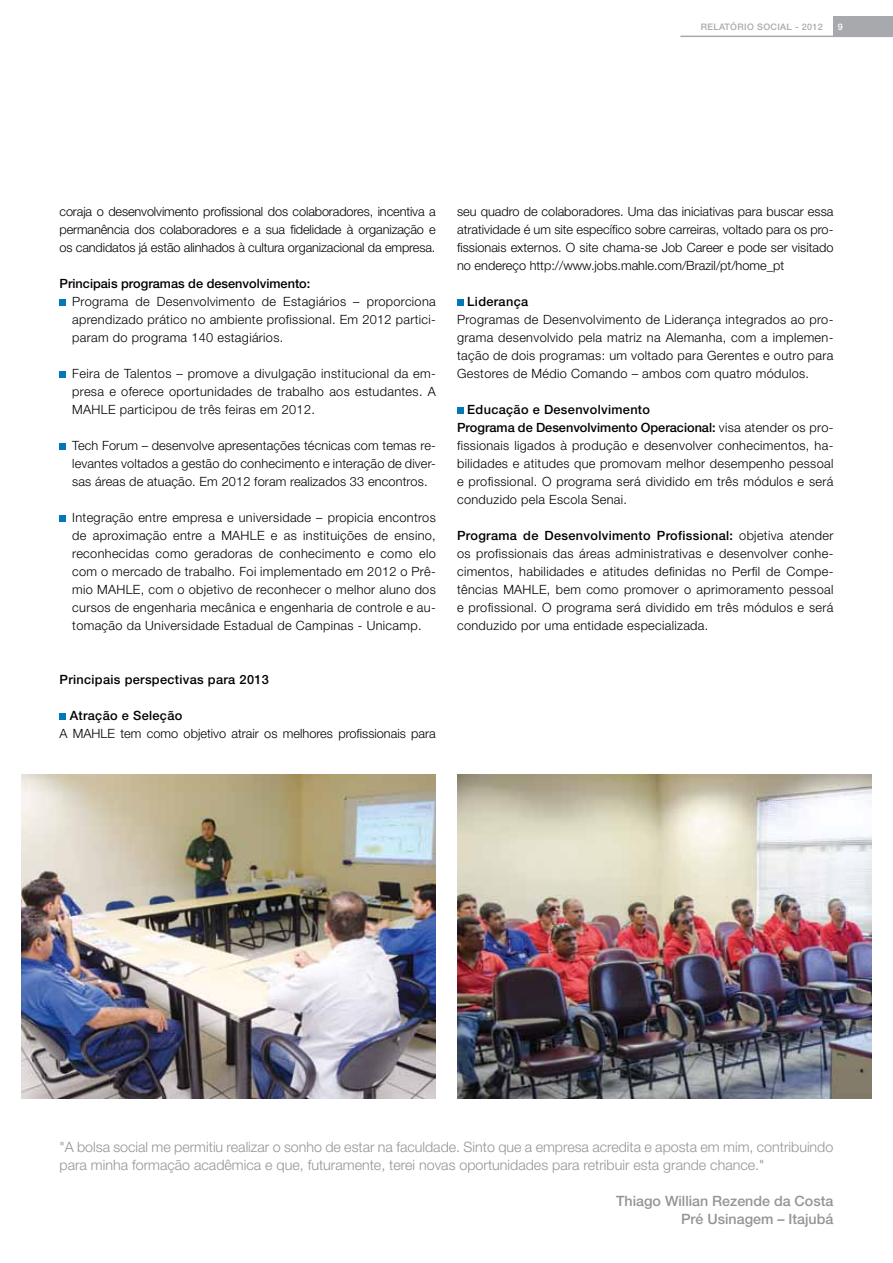
<style>
.page{position:relative;width:893px;height:1263px;background:#fff}
.page>*{position:absolute;margin:0;border:0;box-sizing:border-box;transform-origin:0 0}
.t1{font:300 14.25px/18px "Helvetica Neue LT";color:#939598}
.t2{font:500 14.25px/18px "Helvetica Neue LT";color:#939598;text-align:right}
.t3{font:300 12.75px/18px "Helvetica Neue LT";letter-spacing:.025em;color:#000;text-align:justify}
.t4{font:500 12.75px "Helvetica Neue LT";letter-spacing:.025em;color:#000}
.t5{font:300 12.75px "Helvetica Neue LT";color:#000}
.t6{font:500 12.75px "Helvetica Neue LT";color:#000}
.t7{font:500 9px "Helvetica Neue LT";letter-spacing:.04em;color:#a7a9ac}
.t8{font:500 9px "Helvetica Neue LT";color:#fff}
.s1{font-weight:500}
</style>
<div class="page">
<div style="left:833px;top:16px;width:60px;height:20px;background:#a7a9ac"></div>
<hr style="left:680px;top:36px;width:213px;height:1px;background:#a7a9ac">
<img style="left:457px;top:774px;width:415px;height:324px">
<img style="left:21px;top:774px;width:415px;height:324px">
<svg style="left:60px;top:300px;width:6px;height:6px"></svg>
<svg style="left:60px;top:372px;width:6px;height:6px"></svg>
<svg style="left:60px;top:444px;width:6px;height:6px"></svg>
<svg style="left:60px;top:516px;width:6px;height:6px"></svg>
<svg style="left:60px;top:714px;width:6px;height:6px"></svg>
<svg style="left:457px;top:300px;width:6px;height:6px"></svg>
<svg style="left:457px;top:408px;width:6px;height:6px"></svg>
<p class="t7" style="left:701px;top:21px;width:123px">Relatório Social - 2012</p>
<p class="t8" style="left:838px;top:21px;width:7px">9</p>
<p class="t3" style="left:60px;top:202px;width:378px">coraja o desenvolvimento profissional dos colaboradores, incentiva a permanência dos colaboradores e a sua fidelidade à organização e os candidatos já estão alinhados à cultura organizacional da empresa.</p>
<p class="t6" style="left:60px;top:276px;width:252px">Principais programas de desenvolvimento:</p>
<p class="t3" style="left:72px;top:292px;width:365px">Programa de Desenvolvimento de Estagiários – proporciona aprendizado prático no ambiente profissional. Em 2012 partici&shy;param do programa 140 estagiários.</p>
<p class="t3" style="left:72px;top:364px;width:365px">Feira de Talentos – promove a divulgação institucional da em&shy;presa e oferece oportunidades de trabalho aos estudantes. A MAHLE</p>
<p class="t3" style="left:120px;top:400px;width:197px">participou de três feiras em 2012.</p>
<p class="t3" style="left:72px;top:436px;width:365px">Tech Forum – desenvolve apresentações técnicas com temas re&shy;levantes voltados a gestão do conhecimento e interação de diver&shy;sas áreas de atuação. Em 2012 foram realizados 33 encontros.</p>
<p class="t3" style="left:72px;top:508px;width:365px">Integração entre empresa e universidade – propicia encontros de aproximação entre a MAHLE</p>
<p class="t3" style="left:72px;top:526px;width:365px;text-indent:199px">e as instituições de ensino, reconhecidas como geradoras de conhecimento e como elo com o mercado de trabalho. Foi implementado em 2012 o Prê&shy;mio MAHLE</p>
<p class="t3" style="left:72px;top:580px;width:365px;text-indent:69px">, com o objetivo de reconhecer o melhor aluno dos cursos de engenharia mecânica e engenharia de controle e au&shy;tomação da Universidade Estadual de Campinas - Unicamp.</p>
<p class="t4" style="left:60px;top:672px;width:211px">Principais perspectivas para 2013</p>
<p class="t4" style="left:70px;top:708px;width:114px">Atração e Seleção</p>
<p class="t3" style="left:60px;top:724px;width:23px">A MAHLE</p>
<p class="t5" style="left:120px;top:726px;width:317px">tem como objetivo atrair os melhores profissionais para</p>
<p class="t3" style="left:457px;top:202px;width:378px">seu quadro de colaboradores. Uma das iniciativas para buscar essa atratividade é um site específico sobre carreiras, voltado para os pro&shy;fissionais externos. O site chama-se Job Career e pode ser visitado no endereço http://www.jobs.mahle.com/Brazil/pt/home_pt</p>
<p class="t4" style="left:467px;top:294px;width:62px">Liderança</p>
<p class="t3" style="left:457px;top:310px;width:378px">Programas de Desenvolvimento de Liderança integrados ao pro&shy;grama desenvolvido pela matriz na Alemanha, com a implemen&shy;tação de dois programas: um voltado para Gerentes e outro para Gestores de Médio Comando – ambos com quatro módulos.</p>
<p class="t3" style="left:457px;top:400px;width:378px;text-align:left;text-indent:10px"><span class="s1">Educação e Desenvolvimento<br>Programa de Desenvolvimento Operacional:</span> visa atender os pro&shy;fissionais ligados à produção e desenvolver conhecimentos, ha&shy;bilidades e atitudes que promovam melhor desempenho pessoal e profissional. O programa será dividido em três módulos e será conduzido pela Escola Senai.</p>
<p class="t3" style="left:457px;top:526px;width:378px"><span class="s1">Programa de Desenvolvimento Profissional:</span> objetiva atender os profissionais das áreas administrativas e desenvolver conhe&shy;cimentos, habilidades e atitudes definidas no Perfil de Compe&shy;tências MAHLE</p>
<p class="t3" style="left:457px;top:580px;width:378px;text-indent:90px">, bem como promover o aprimoramento pessoal e profissional. O programa será dividido em três módulos e será conduzido por uma entidade especializada.</p>
<p class="t1" style="left:60px;top:1138px;width:775px">"A bolsa social me permitiu realizar o sonho de estar na faculdade. Sinto que a empresa acredita e aposta em mim, contribuindo para minha formação acadêmica e que, futuramente, terei novas oportunidades para retribuir esta grande chance."</p>
<p class="t2" style="left:616px;top:1192px;width:219px">Thiago Willian Rezende da Costa<br>Pré Usinagem – Itajubá</p>
</div>
